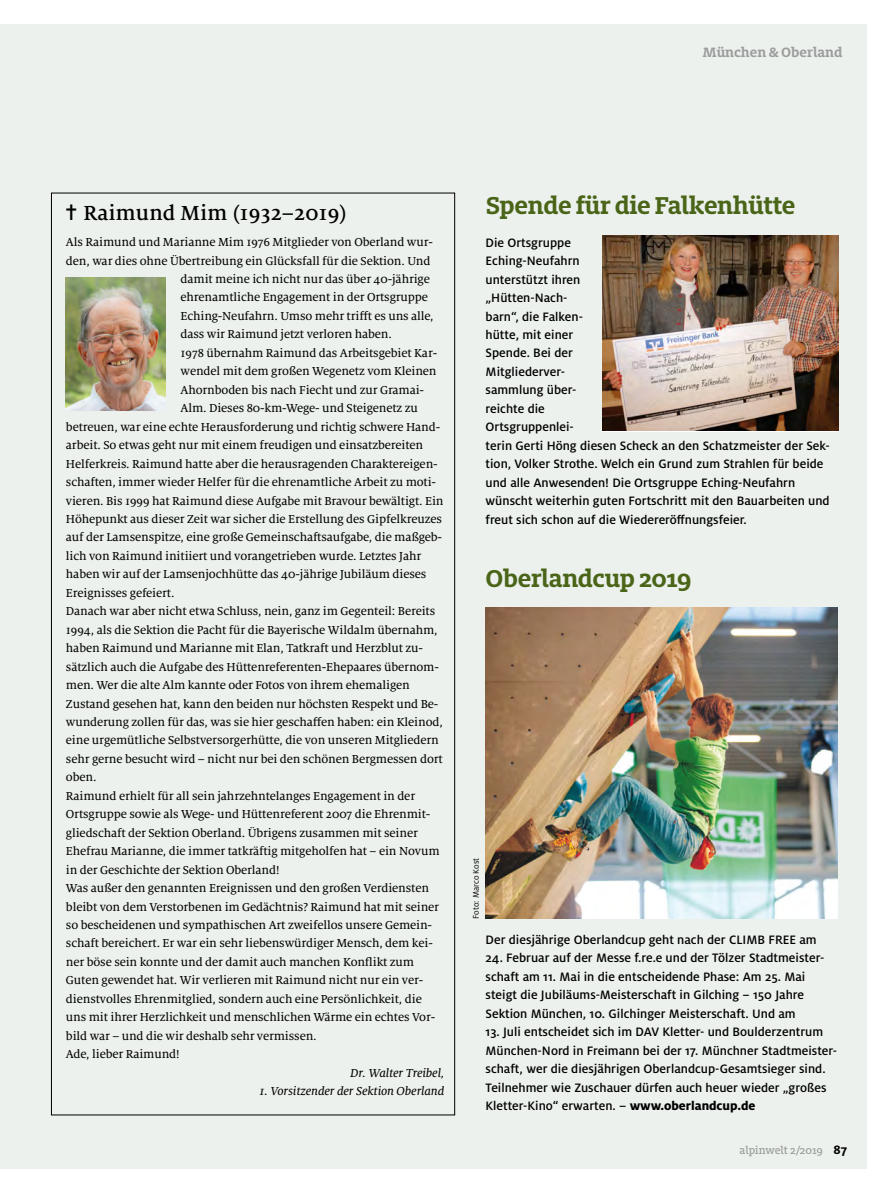
<style>
.page{position:relative;width:893px;height:1191px;background:#fff}
.page>*{position:absolute;margin:0;border:0;box-sizing:border-box;transform-origin:0 0}
.t1{font:700 27px "Milo Slab OT";letter-spacing:-.015em;color:#4a6518}
.t2{font:500 22.5px "Milo Serif OT";color:#000}
.t3{font:700 15px "Milo Slab OT";color:#9c9d9d}
.t4{font:500 13.5px/18.5px "Milo OT";color:#000}
.t5{font:12.75px "Milo Serif OT Text";letter-spacing:-.01em;color:#000}
.t6{font:12.75px "Milo Serif OT Text Ita";letter-spacing:-.01em;color:#000}
.t7{font:500 12px "Milo Slab OT";color:#9c9d9d}
.t8{font:9px "Milo OT";color:#000}
.s1{font-weight:800}
.s2{font-family:"Milo OT";font-weight:700;font-size:13.5px;color:#000}
</style>
<div class="page">
<div style="left:0;top:24px;width:867px;height:1144px;background:#ecf1ed"></div>
<img style="left:66px;top:278px;width:100px;height:133px">
<img style="left:602px;top:236px;width:236px;height:195px">
<img style="left:486px;top:607px;width:351px;height:311px">
<p class="t3" style="left:702px;top:46px;width:142px">München &amp; Oberland</p>
<h2 class="t2" style="left:66px;top:204px;width:282px">✝ Raimund Mim (1932–2019)</h2>
<h1 class="t1" style="left:486px;top:196px;width:311px">Spende für die Falkenhütte</h1>
<p class="t5" style="left:66px;top:237px;width:369px">Als Raimund und Marianne Mim 1976 Mitglieder von Oberland wur-</p>
<p class="t5" style="left:66px;top:256px;width:366px">den, war dies ohne Übertreibung ein Glücksfall für die Sektion. Und</p>
<p class="t5" style="left:181px;top:274px;width:251px">damit meine ich nicht nur das über 40-jährige</p>
<p class="t5" style="left:181px;top:293px;width:249px">ehrenamtliche Engagement in der Ortsgruppe</p>
<p class="t5" style="left:181px;top:311px;width:255px">Eching-Neufahrn. Umso mehr trifft es uns alle,</p>
<p class="t5" style="left:181px;top:329px;width:213px">dass wir Raimund jetzt verloren haben.</p>
<p class="t5" style="left:181px;top:348px;width:258px">1978 übernahm Raimund das Arbeitsgebiet Kar-</p>
<p class="t5" style="left:181px;top:366px;width:258px">wendel mit dem großen Wegenetz vom Kleinen</p>
<p class="t5" style="left:181px;top:385px;width:245px">Ahornboden bis nach Fiecht und zur Gramai-</p>
<p class="t5" style="left:181px;top:403px;width:239px">Alm. Dieses 80-km-Wege- und Steigenetz zu</p>
<p class="t5" style="left:66px;top:422px;width:376px">betreuen, war eine echte Herausforderung und richtig schwere Hand-</p>
<p class="t5" style="left:66px;top:440px;width:359px">arbeit. So etwas geht nur mit einem freudigen und einsatzbereiten</p>
<p class="t5" style="left:66px;top:459px;width:373px">Helferkreis. Raimund hatte aber die herausragenden Charaktereigen-</p>
<p class="t5" style="left:66px;top:477px;width:372px">schaften, immer wieder Helfer für die ehrenamtliche Arbeit zu moti-</p>
<p class="t5" style="left:66px;top:495px;width:379px">vieren. Bis 1999 hat Raimund diese Aufgabe mit Bravour bewältigt. Ein</p>
<p class="t5" style="left:66px;top:514px;width:378px">Höhepunkt aus dieser Zeit war sicher die Erstellung des Gipfelkreuzes</p>
<p class="t5" style="left:66px;top:532px;width:378px">auf der Lamsenspitze, eine große Gemeinschaftsaufgabe, die maßgeb-</p>
<p class="t5" style="left:66px;top:551px;width:357px">lich von Raimund initiiert und vorangetrieben wurde. Letztes Jahr</p>
<p class="t5" style="left:66px;top:569px;width:362px">haben wir auf der Lamsenjochhütte das 40-jährige Jubiläum dieses</p>
<p class="t5" style="left:66px;top:588px;width:110px">Ereignisses gefeiert.</p>
<p class="t5" style="left:66px;top:606px;width:371px">Danach war aber nicht etwa Schluss, nein, ganz im Gegenteil: Bereits</p>
<p class="t5" style="left:66px;top:625px;width:373px">1994, als die Sektion die Pacht für die Bayerische Wildalm übernahm,</p>
<p class="t5" style="left:66px;top:643px;width:359px">haben Raimund und Marianne mit Elan, Tatkraft und Herzblut zu-</p>
<p class="t5" style="left:66px;top:661px;width:374px">sätzlich auch die Aufgabe des Hüttenreferenten-Ehepaares übernom-</p>
<p class="t5" style="left:66px;top:680px;width:345px">men. Wer die alte Alm kannte oder Fotos von ihrem ehemaligen</p>
<p class="t5" style="left:66px;top:698px;width:374px">Zustand gesehen hat, kann den beiden nur höchsten Respekt und Be-</p>
<p class="t5" style="left:66px;top:717px;width:378px">wunderung zollen für das, was sie hier geschaffen haben: ein Kleinod,</p>
<p class="t5" style="left:66px;top:735px;width:374px">eine urgemütliche Selbstversorgerhütte, die von unseren Mitgliedern</p>
<p class="t5" style="left:66px;top:754px;width:378px">sehr gerne besucht wird – nicht nur bei den schönen Bergmessen dort</p>
<p class="t5" style="left:66px;top:772px;width:32px">oben.</p>
<p class="t5" style="left:66px;top:791px;width:351px">Raimund erhielt für all sein jahrzehntelanges Engagement in der</p>
<p class="t5" style="left:66px;top:809px;width:366px">Ortsgruppe sowie als Wege- und Hüttenreferent 2007 die Ehrenmit-</p>
<p class="t5" style="left:66px;top:828px;width:353px">gliedschaft der Sektion Oberland. Übrigens zusammen mit seiner</p>
<p class="t5" style="left:66px;top:846px;width:375px">Ehefrau Marianne, die immer tatkräftig mitgeholfen hat – ein Novum</p>
<p class="t5" style="left:66px;top:864px;width:215px">in der Geschichte der Sektion Oberland!</p>
<p class="t5" style="left:66px;top:883px;width:365px">Was außer den genannten Ereignissen und den großen Verdiensten</p>
<p class="t5" style="left:66px;top:901px;width:375px">bleibt von dem Verstorbenen im Gedächtnis? Raimund hat mit seiner</p>
<p class="t5" style="left:66px;top:920px;width:368px">so bescheidenen und sympathischen Art zweifellos unsere Gemein-</p>
<p class="t5" style="left:66px;top:938px;width:368px">schaft bereichert. Er war ein sehr liebenswürdiger Mensch, dem kei-</p>
<p class="t5" style="left:66px;top:957px;width:350px">ner böse sein konnte und der damit auch manchen Konflikt zum</p>
<p class="t5" style="left:66px;top:975px;width:359px">Guten gewendet hat. Wir verlieren mit Raimund nicht nur ein ver-</p>
<p class="t5" style="left:66px;top:994px;width:357px">dienstvolles Ehrenmitglied, sondern auch eine Persönlichkeit, die</p>
<p class="t5" style="left:66px;top:1012px;width:371px">uns mit ihrer Herzlichkeit und menschlichen Wärme ein echtes Vor-</p>
<p class="t5" style="left:66px;top:1030px;width:252px">bild war – und die wir deshalb sehr vermissen.</p>
<p class="t5" style="left:66px;top:1049px;width:115px">Ade, lieber Raimund!</p>
<p class="t6" style="left:350px;top:1067px;width:96px">Dr. Walter Treibel,</p>
<p class="t6" style="left:259px;top:1086px;width:186px">1. Vorsitzender der Sektion Oberland</p>
<p class="t4" style="left:486px;top:234px;width:346px">Die Ortsgruppe<br>Eching-Neufahrn<br>unterstützt ihren<br>„Hütten-Nach-<br>barn“, die Falken-<br>hütte, mit einer<br>Spende. Bei der<br>Mitgliederver-<br>sammlung über-<br>reichte die<br>Ortsgruppenlei-<br>terin Gerti Höng diesen Scheck an den Schatzmeister der Sek&shy;tion, Volker Strothe. Welch ein Grund zum Strahlen für beide und alle Anwesenden! Die Ortsgruppe Eching-Neufahrn wünscht weiterhin guten Fortschritt mit den Bauarbeiten und freut sich schon auf die Wiedereröffnungsfeier.</p>
<h1 class="t1" style="left:486px;top:569px;width:208px">Oberlandcup 2019</h1>
<p class="t8" style="left:473px;top:918px;width:62px;rotate:-90deg">Foto: Marco Kost</p>
<p class="t4" style="left:486px;top:931px;width:333px">Der diesjährige Oberlandcup geht nach der CLIMB FREE am</p>
<p class="t4" style="left:486px;top:949px;width:340px">24. Februar auf der Messe f.re.e und der Tölzer Stadtmeister&shy;schaft am 11. Mai in die entscheidende Phase: Am 25. Mai steigt die Jubiläums-Meisterschaft in Gilching – 150 Jahre Sektion München, 10. Gilchinger Meisterschaft. Und am</p>
<p class="t4" style="left:486px;top:1023px;width:353px">13. Juli entscheidet sich im DAV Kletter- und Boulderzentrum München-Nord in Freimann bei der 17. Münchner Stadtmeister&shy;schaft, wer die diesjährigen Oberlandcup-Gesamtsieger sind.<br>Teilnehmer wie Zuschauer dürfen auch heuer wieder „großes Kletter-Kino“ erwarten. – <span class="s1">www.oberlandcup.de</span></p>
<p class="t7" style="left:739px;top:1146px;width:109px">alpinwelt 2/2019 <span class="s2">87</span></p>
</div>
